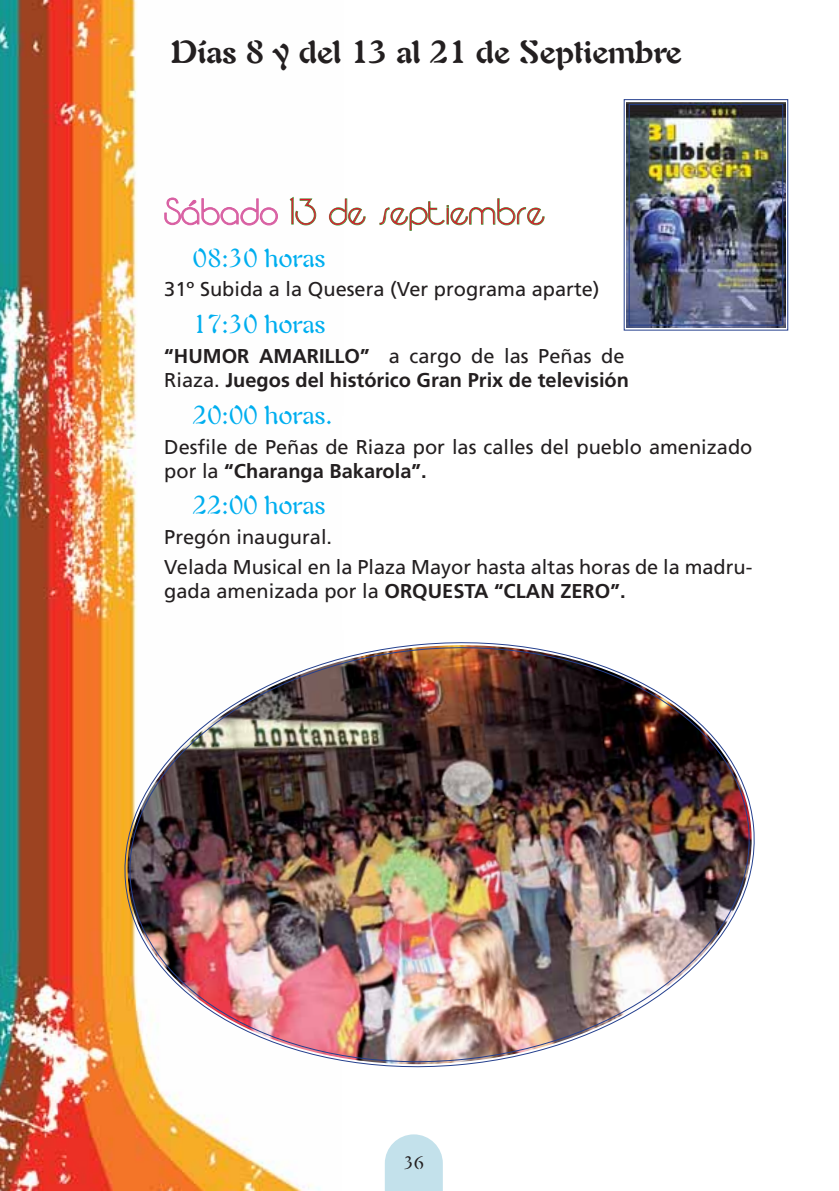
<style>
.page{position:relative;width:839px;height:1191px;background:#fff}
.page>*{position:absolute;margin:0;border:0;box-sizing:border-box;transform-origin:0 0}
.t1{font:36px "Moonbeam";color:#d71829}
.t2{font:700 32px "Auriol";color:#231f20}
.t3{font:26px "Auriol";color:#00aeef}
.t4{font:20px/24px "Frutiger";color:#231f20}
.t5{font:700 20px/24px "Frutiger";color:#231f20}
.t6{font:18px "Auriol";color:#231f20}
.s1{color:#d85da1}
.s2{font-weight:400}
.s3{font-weight:700}
</style>
<div class="page">
<img style="left:0;top:0;width:789px;height:1190px">
<svg style="left:385px;top:1134px;width:58px;height:56px;background:#cae4ed"></svg>
<svg style="left:164px;top:197px;width:114px;height:29px"></svg>
<svg style="left:289px;top:196px;width:28px;height:30px"></svg>
<svg style="left:328px;top:198px;width:38px;height:28px"></svg>
<svg style="left:379px;top:198px;width:166px;height:33px"></svg>
<svg style="left:115px;top:629px;width:648px;height:450px"></svg>
<img style="left:121px;top:634px;width:637px;height:440px">
<img style="left:623px;top:99px;width:165px;height:232px">
<h2 class="t2" style="left:171px;top:41px;width:512px">Días 8 y del 13 al 21 de Septiembre</h2>
<h1 class="t1" style="left:164px;top:199px;width:383px"><span class="s1">Sábado</span> 13 de septiembre</h1>
<h3 class="t3" style="left:193px;top:248px;width:134px">08:30 horas</h3>
<p class="t4" style="left:164px;top:279px;width:437px">31º Subida a la Quesera (Ver programa aparte)</p>
<h3 class="t3" style="left:193px;top:315px;width:134px">17:30 horas</h3>
<p class="t5" style="left:164px;top:345px;width:466px">“HUMOR AMARILLO” <span class="s2">a cargo de las Peñas de<br>Riaza.</span> Juegos del histórico Gran Prix de televisión</p>
<h3 class="t3" style="left:193px;top:405px;width:142px">20:00 horas.</h3>
<p class="t4" style="left:164px;top:436px;width:589px">Desfile de Peñas de Riaza por las calles del pueblo amenizado por la <span class="s3">“Charanga Bakarola”.</span></p>
<h3 class="t3" style="left:193px;top:496px;width:134px">22:00 horas</h3>
<p class="t4" style="left:164px;top:524px;width:590px;line-height:29.6px">Pregón inaugural.<br>Velada Musical en la Plaza Mayor hasta altas horas de la madru-</p>
<p class="t5" style="left:164px;top:580px;width:463px"><span class="s2">gada amenizada por la</span> ORQUESTA “CLAN ZERO”.</p>
<p class="t6" style="left:404px;top:1155px;width:22px">36</p>
</div>
